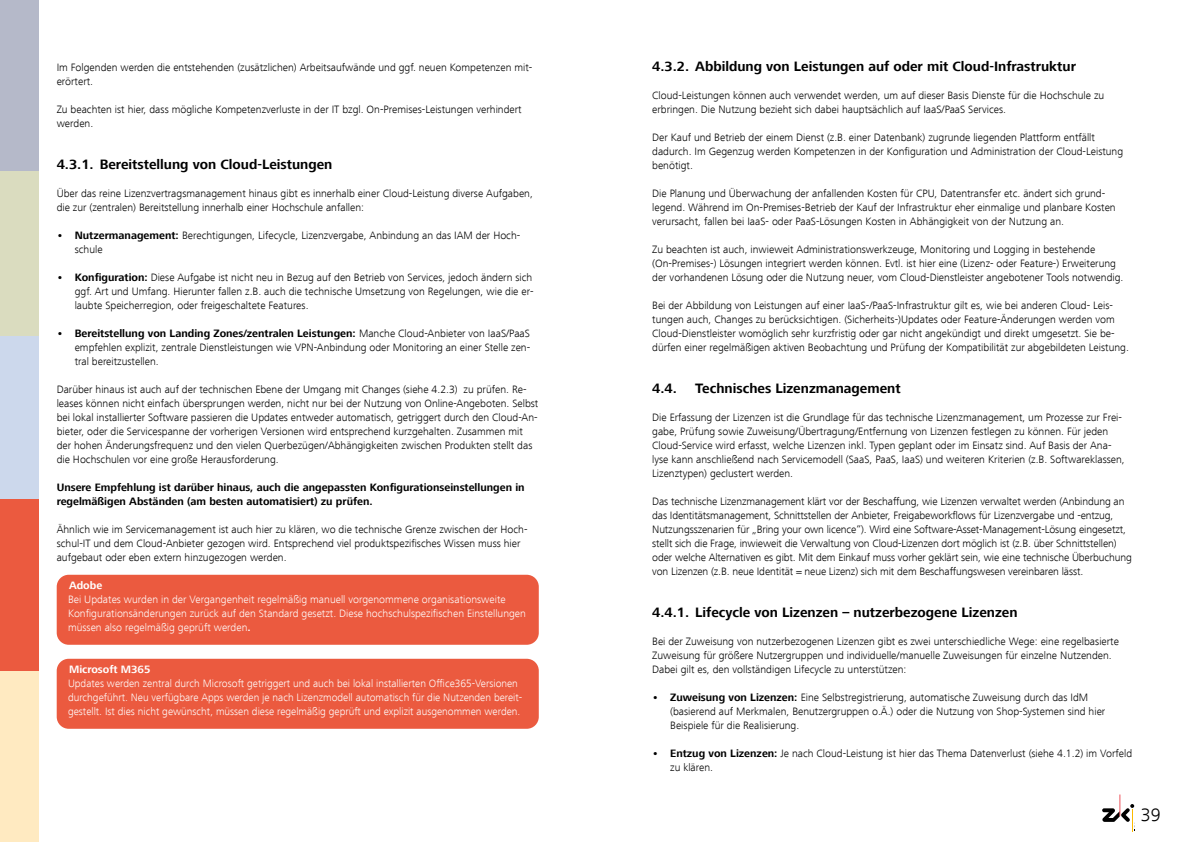
<style>
.page{position:relative;width:1191px;height:842px;background:#fff}
.page>*{position:absolute;margin:0;border:0;box-sizing:border-box;transform-origin:0 0}
.t1{font:300 18.8px "Frutiger Next LT";color:#000}
.Kapitel_Headline{font:700 14px "Frutiger Next LT";color:#000}
.Fließtext{font:300 11px/14px "Frutiger Next LT";color:#000}
.Kastentext{font:300 11px/14px "Frutiger Next LT";color:#fff}
.Fließtext-2{font:700 11px/14px "Frutiger Next LT";color:#000}
.Kastentext-2{font:700 11px "Frutiger Next LT";color:#fff}
.s1{font-weight:700}
</style>
<div class="page">
<svg style="left:1102px;top:794px;width:32px;height:37px"></svg>
<div style="left:0;top:0;width:39px;height:171px;background:#b5b9c9"></div>
<div style="left:0;top:335px;width:39px;height:165px;background:#ccd8ec"></div>
<div style="left:0;top:171px;width:39px;height:164px;background:#dadcbf"></div>
<div style="left:0;top:671px;width:39px;height:171px;background:#ffeac1"></div>
<div style="left:0;top:500px;width:39px;height:171px;background:#eb5a3f"></div>
<div style="left:57px;top:575px;width:482px;height:70px;background:#eb5a3f;border-radius:12px"></div>
<div style="left:57px;top:659px;width:482px;height:70px;background:#eb5a3f;border-radius:12px"></div>
<p class="Fließtext" style="left:57px;top:60px;width:477px">Im Folgenden werden die entstehenden (zusätzlichen) Arbeitsaufwände und ggf. neuen Kompetenzen mit&shy;erörtert.</p>
<p class="Fließtext" style="left:57px;top:102px;width:466px">Zu beachten ist hier, dass mögliche Kompetenzverluste in der IT bzgl. On-Premises-Leistungen verhindert werden.</p>
<p class="Kapitel_Headline" style="left:57px;top:156px;width:277px">4.3.1. Bereitstellung von Cloud-Leistungen</p>
<p class="Fließtext" style="left:57px;top:186px;width:478px">Über das reine Lizenzvertragsmanagement hinaus gibt es innerhalb einer Cloud-Leistung diverse Aufgaben, die zur (zentralen) Bereitstellung innerhalb einer Hochschule anfallen:</p>
<p class="Fließtext" style="left:75px;top:228px;width:447px;text-indent:-18px"><span class="s1">• Nutzermanagement:</span> Berechtigungen, Lifecycle, Lizenzvergabe, Anbindung an das IAM der Hoch&shy;schule</p>
<p class="Fließtext" style="left:75px;top:270px;width:460px;text-align:justify;text-indent:-18px"><span class="s1">• Konfiguration:</span> Diese Aufgabe ist nicht neu in Bezug auf den Betrieb von Services, jedoch ändern sich ggf. Art und Umfang. Hierunter fallen z.B. auch die technische Umsetzung von Regelungen, wie die er&shy;laubte Speicherregion, oder freigeschaltete Features.</p>
<p class="Fließtext" style="left:75px;top:326px;width:457px;text-align:justify;text-indent:-18px"><span class="s1">• Bereitstellung von Landing Zones/zentralen Leistungen:</span> Manche Cloud-Anbieter von IaaS/PaaS empfehlen explizit, zentrale Dienstleistungen wie VPN-Anbindung oder Monitoring an einer Stelle zen&shy;tral bereitzustellen.</p>
<p class="Fließtext" style="left:57px;top:382px;width:483px">Darüber hinaus ist auch auf der technischen Ebene der Umgang mit Changes (siehe 4.2.3) zu prüfen. Re&shy;leases können nicht einfach übersprungen werden, nicht nur bei der Nutzung von Online-Angeboten. Selbst bei lokal installierter Software passieren die Updates entweder automatisch, getriggert durch den Cloud-An&shy;bieter, oder die Servicespanne der vorherigen Versionen wird entsprechend kurzgehalten. Zusammen mit der hohen Änderungsfrequenz und den vielen Querbezügen/Abhängigkeiten zwischen Produkten stellt das die Hochschulen vor eine große Herausforderung.</p>
<p class="Fließtext-2" style="left:57px;top:480px;width:469px">Unsere Empfehlung ist darüber hinaus, auch die angepassten Konfigurationseinstellungen in regelmäßigen Abständen (am besten automatisiert) zu prüfen.</p>
<p class="Fließtext" style="left:57px;top:522px;width:472px">Ähnlich wie im Servicemanagement ist auch hier zu klären, wo die technische Grenze zwischen der Hoch&shy;schul-IT und dem Cloud-Anbieter gezogen wird. Entsprechend viel produktspezifisches Wissen muss hier aufgebaut oder eben extern hinzugezogen werden.</p>
<p class="Kastentext-2" style="left:69px;top:579px;width:35px">Adobe</p>
<p class="Kastentext" style="left:68px;top:592px;width:459px">Bei Updates wurden in der Vergangenheit regelmäßig manuell vorgenommene organisationsweite<br>Konfigurationsänderungen zurück auf den Standard gesetzt. Diese hochschulspezifischen Einstellungen müssen also regelmäßig geprüft werden<span class="s1">.</span></p>
<p class="Kastentext-2" style="left:69px;top:663px;width:83px">Microsoft M365</p>
<p class="Kastentext" style="left:68px;top:676px;width:456px">Updates werden zentral durch Microsoft getriggert und auch bei lokal installierten Office365-Versionen durchgeführt. Neu verfügbare Apps werden je nach Lizenzmodell automatisch für die Nutzenden bereit&shy;gestellt. Ist dies nicht gewünscht, müssen diese regelmäßig geprüft und explizit ausgenommen werden.</p>
<p class="Kapitel_Headline" style="left:652px;top:58px;width:425px">4.3.2. Abbildung von Leistungen auf oder mit Cloud-Infrastruktur</p>
<p class="Fließtext" style="left:652px;top:88px;width:453px">Cloud-Leistungen können auch verwendet werden, um auf dieser Basis Dienste für die Hochschule zu erbringen. Die Nutzung bezieht sich dabei hauptsächlich auf IaaS/PaaS Services.</p>
<p class="Fließtext" style="left:652px;top:130px;width:472px">Der Kauf und Betrieb der einem Dienst (z.B. einer Datenbank) zugrunde liegenden Plattform entfällt dadurch. Im Gegenzug werden Kompetenzen in der Konfiguration und Administration der Cloud-Leistung benötigt.</p>
<p class="Fließtext" style="left:652px;top:186px;width:465px">Die Planung und Überwachung der anfallenden Kosten für CPU, Datentransfer etc. ändert sich grund&shy;legend. Während im On-Premises-Betrieb der Kauf der Infrastruktur eher einmalige und planbare Kosten verursacht, fallen bei IaaS- oder PaaS-Lösungen Kosten in Abhängigkeit von der Nutzung an.</p>
<p class="Fließtext" style="left:652px;top:242px;width:473px">Zu beachten ist auch, inwieweit Administrationswerkzeuge, Monitoring und Logging in bestehende (On-Premises-) Lösungen integriert werden können. Evtl. ist hier eine (Lizenz- oder Feature-) Erweiterung der vorhandenen Lösung oder die Nutzung neuer, vom Cloud-Dienstleister angebotener Tools notwendig.</p>
<p class="Fließtext" style="left:652px;top:298px;width:478px">Bei der Abbildung von Leistungen auf einer IaaS-/PaaS-Infrastruktur gilt es, wie bei anderen Cloud- Leis&shy;tungen auch, Changes zu berücksichtigen. (Sicherheits-)Updates oder Feature-Änderungen werden vom Cloud-Dienstleister womöglich sehr kurzfristig oder gar nicht angekündigt und direkt umgesetzt. Sie be&shy;dürfen einer regelmäßigen aktiven Beobachtung und Prüfung der Kompatibilität zur abgebildeten Leistung.</p>
<p class="Kapitel_Headline" style="left:652px;top:380px;width:26px">4.4.</p>
<p class="Kapitel_Headline" style="left:695px;top:380px;width:207px">Technisches Lizenzmanagement</p>
<p class="Fließtext" style="left:652px;top:410px;width:474px">Die Erfassung der Lizenzen ist die Grundlage für das technische Lizenzmanagement, um Prozesse zur Frei&shy;gabe, Prüfung sowie Zuweisung/Übertragung/Entfernung von Lizenzen festlegen zu können. Für jeden Cloud-Service wird erfasst, welche Lizenzen inkl. Typen geplant oder im Einsatz sind. Auf Basis der Ana&shy;lyse kann anschließend nach Servicemodell (SaaS, PaaS, IaaS) und weiteren Kriterien (z.B. Softwareklassen, Lizenztypen) geclustert werden.</p>
<p class="Fließtext" style="left:652px;top:494px;width:481px">Das technische Lizenzmanagement klärt vor der Beschaffung, wie Lizenzen verwaltet werden (Anbindung an das Identitätsmanagement, Schnittstellen der Anbieter, Freigabeworkflows für Lizenzvergabe und -entzug, Nutzungsszenarien für „Bring your own licence“). Wird eine Software-Asset-Management-Lösung eingesetzt, stellt sich die Frage, inwieweit die Verwaltung von Cloud-Lizenzen dort möglich ist (z.B. über Schnittstellen) oder welche Alternativen es gibt. Mit dem Einkauf muss vorher geklärt sein, wie eine technische Überbuchung von Lizenzen (z.B. neue Identität = neue Lizenz) sich mit dem Beschaffungswesen vereinbaren lässt.</p>
<p class="Kapitel_Headline" style="left:652px;top:604px;width:367px">4.4.1. Lifecycle von Lizenzen – nutzerbezogene Lizenzen</p>
<p class="Fließtext" style="left:652px;top:634px;width:468px">Bei der Zuweisung von nutzerbezogenen Lizenzen gibt es zwei unterschiedliche Wege: eine regelbasierte<br>Zuweisung für größere Nutzergruppen und individuelle/manuelle Zuweisungen für einzelne Nutzenden.<br>Dabei gilt es, den vollständigen Lifecycle zu unterstützen:</p>
<p class="Fließtext" style="left:670px;top:690px;width:437px;text-indent:-18px"><span class="s1">• Zuweisung von Lizenzen:</span> Eine Selbstregistrierung, automatische Zuweisung durch das IdM (basierend auf Merkmalen, Benutzergruppen o.Ä.) oder die Nutzung von Shop-Systemen sind hier<br>Beispiele für die Realisierung.</p>
<p class="Fließtext" style="left:670px;top:746px;width:463px;text-indent:-18px"><span class="s1">• Entzug von Lizenzen:</span> Je nach Cloud-Leistung ist hier das Thema Datenverlust (siehe 4.1.2) im Vorfeld zu klären.</p>
<h1 class="t1" style="left:1141px;top:805px;width:21px">39</h1>
</div>
